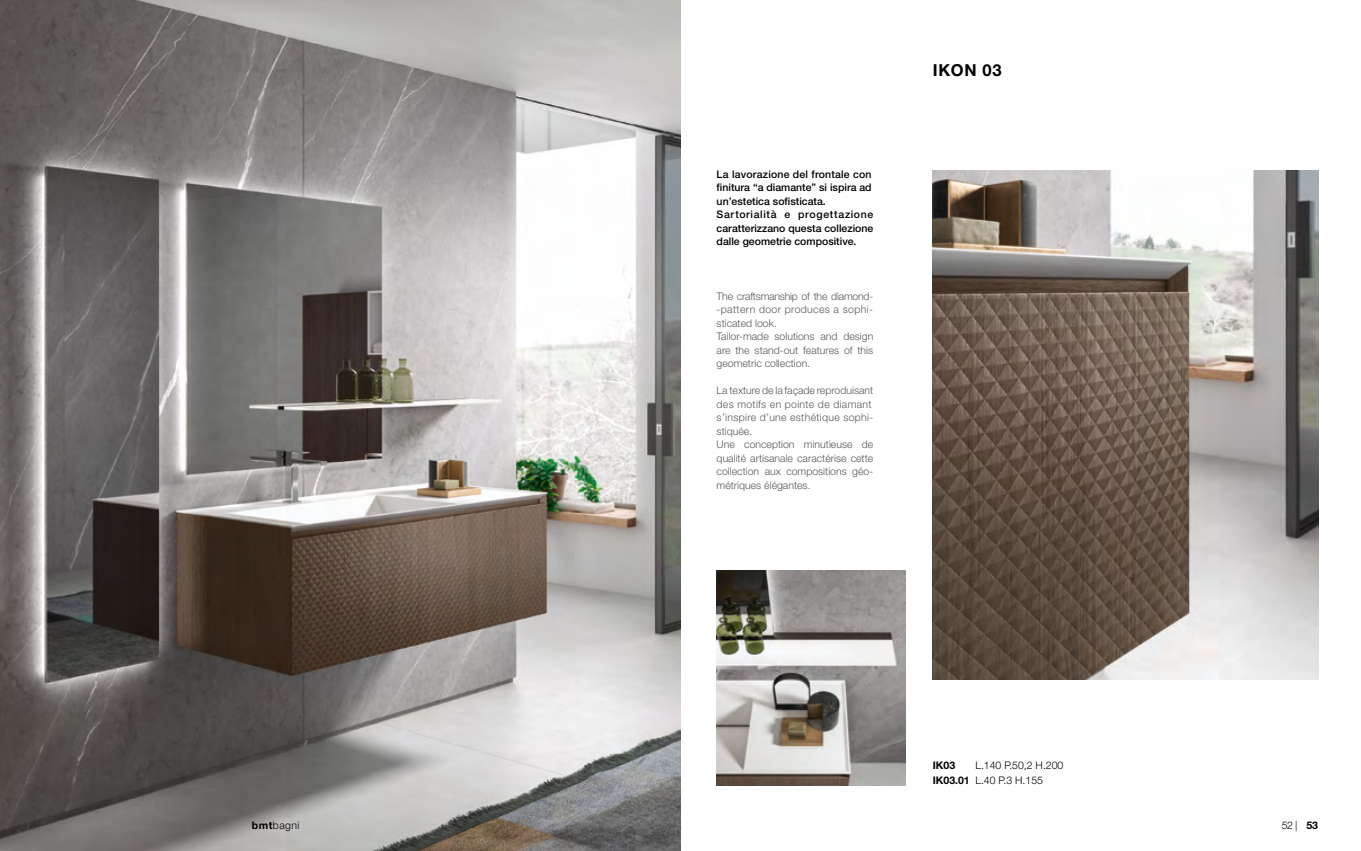
<style>
.page{position:relative;width:1361px;height:851px;background:#fff}
.page>*{position:absolute;margin:0;border:0;box-sizing:border-box;transform-origin:0 0}
.t1{font:700 16.5px "Helvetica Neue LT Std";letter-spacing:.04em;color:#000}
.t2{font:300 10.5px/13.5px "Helvetica Neue LT Std";color:#58595b}
.t3{font:500 10.5px/13.5px "Helvetica Neue LT Std";color:#000}
.t4{font:300 10.5px/15px "Helvetica Neue LT Std";color:#000}
.t5{font:700 10.5px "Helvetica Neue LT Std";color:#000}
.s1{font-weight:700}
</style>
<div class="page">
<img style="left:0;top:0;width:680px;height:850px">
<img style="left:933px;top:170px;width:385px;height:509px">
<img style="left:716px;top:570px;width:190px;height:215px">
<p class="t3" style="left:716px;top:167px;width:158px">La lavorazione del frontale con finitura “a diamante” si ispira ad un’estetica sofisticata.<br>Sartorialità e progettazione caratterizzano questa collezione dalle geometrie compositive.</p>
<p class="t2" style="left:716px;top:289px;width:158px">The craftsmanship of the diamond--pattern door produces a sophi&shy;sticated look.<br>Tailor-made solutions and design are the stand-out features of this geometric collection.</p>
<p class="t2" style="left:716px;top:383px;width:158px">La texture de la façade reproduisant des motifs en pointe de diamant s’inspire d’une esthétique sophi&shy;stiquée.<br>Une conception minutieuse de qualité artisanale caractérise cette collection aux compositions géo&shy;métriques élégantes.</p>
<h1 class="t1" style="left:933px;top:59px;width:70px">IKON 03</h1>
<p class="t5" style="left:933px;top:758px;width:24px">IK03</p>
<p class="t4" style="left:933px;top:757px;width:132px;text-indent:43px">L.140 P.50,2 H.200<br><span class="s1">IK03.01</span> L.40 P.3 H.155</p>
<p class="t4" style="left:252px;top:817px;width:49px"><span class="s1">bmt</span>bagni</p>
<p class="t4" style="left:1281px;top:817px;width:38px">52 | <span class="s1">53</span></p>
</div>
